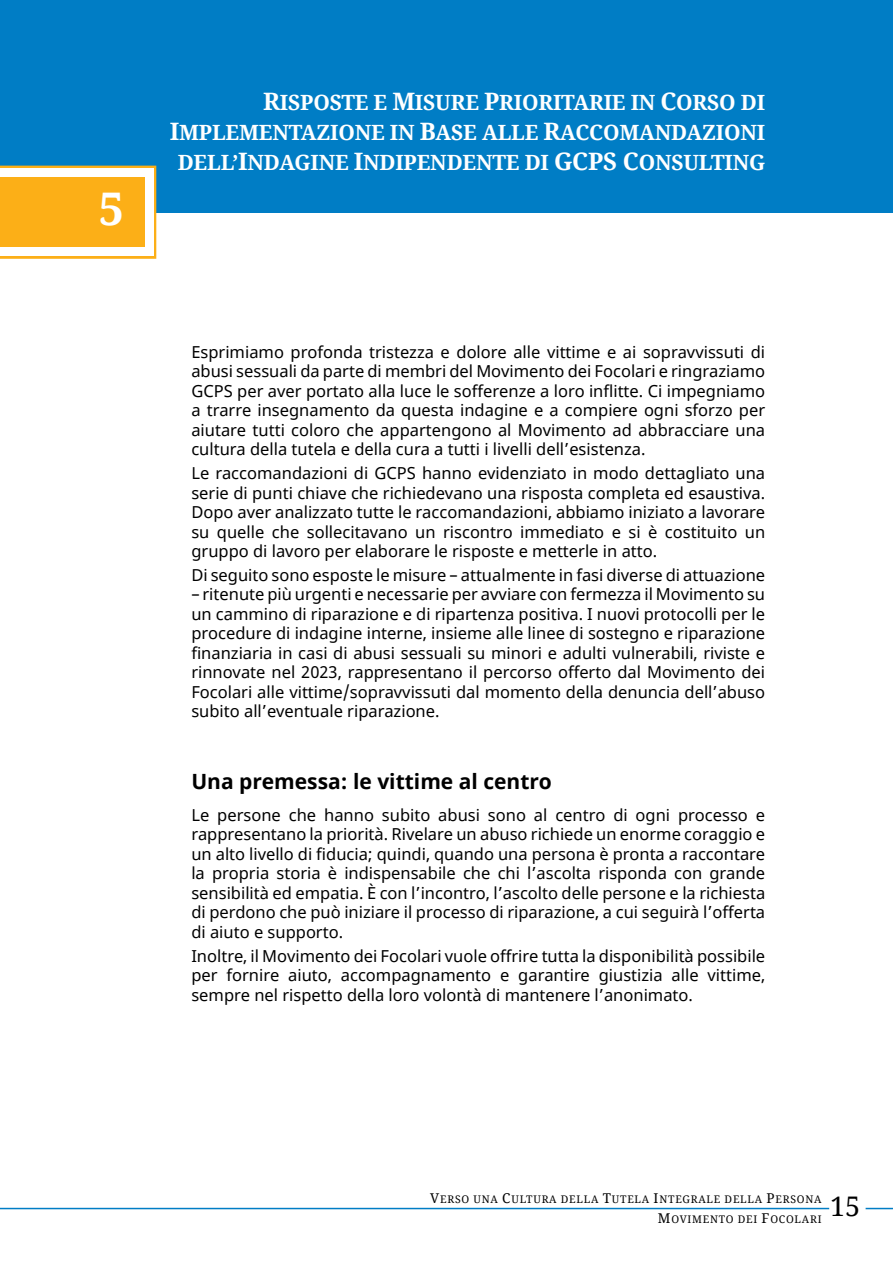
<style>
.page{position:relative;width:893px;height:1263px;background:#fff}
.page>*{position:absolute;margin:0;border:0;box-sizing:border-box;transform-origin:0 0}
.t1{font:700 45px "Noto Serif";color:#fff}
.t2{font:27px "Noto Serif";color:#000}
.t3{font:700 21px/30px "Noto Serif";letter-spacing:-.01em;color:#fff;text-align:right}
.t4{font:700 21px "Noto Sans";color:#000}
.t5{font:16.5px/19.5px "Noto Sans";color:#000;text-align:justify}
.t6{font:10.5px/19.5px "Noto Serif";letter-spacing:.07em;color:#000;text-align:right}
.s1{font-size:24px}
.s2{font-size:13.5px}
</style>
<div class="page">
<hr style="left:0;top:1208px;width:829px;height:1px;background:#007dc5">
<svg style="left:866px;top:1208px;width:27px;height:1px"></svg>
<div style="left:0;top:0;width:893px;height:212px;background:#007dc5"></div>
<div style="left:0;top:166px;width:156px;height:93px;border:6px solid #fcaf17"></div>
<div style="left:0;top:169px;width:153px;height:87px;background:#fff"></div>
<div style="left:0;top:177px;width:144px;height:70px;background:#fcaf17"></div>
<h1 class="t1" style="left:99px;top:177px;width:27px">5</h1>
<p class="t3" style="left:170px;top:87px;width:597px"><span class="s1">R</span>ISPOSTE E <span class="s1">M</span>ISURE <span class="s1">P</span>RIORITARIE IN <span class="s1">C</span>ORSO DI<br><span class="s1">I</span>MPLEMENTAZIONE IN <span class="s1">B</span>ASE ALLE <span class="s1">R</span>ACCOMANDAZIONI<br>DELL’<span class="s1">I</span>NDAGINE <span class="s1">I</span>NDIPENDENTE DI <span class="s1">GCPS C</span>ONSULTING</p>
<p class="t5" style="left:191px;top:343px;width:575px">Esprimiamo profonda tristezza e dolore alle vittime e ai sopravvissuti di abusi sessuali da parte di membri del Movimento dei Focolari e ringraziamo GCPS per aver portato alla luce le sofferenze a loro inflitte. Ci impegniamo a trarre insegnamento da questa indagine e a compiere ogni sforzo per aiutare tutti coloro che appartengono al Movimento ad abbracciare una cultura della tutela e della cura a tutti i livelli dell’esistenza.</p>
<p class="t5" style="left:191px;top:464px;width:575px;text-align:left">Le raccomandazioni di GCPS hanno evidenziato in modo dettagliato una serie di punti chiave che richiedevano una risposta completa ed esaustiva.<br>Dopo aver analizzato tutte le raccomandazioni, abbiamo iniziato a lavorare su quelle che sollecitavano un riscontro immediato e si è costituito un gruppo di lavoro per elaborare le risposte e metterle in atto.</p>
<p class="t5" style="left:191px;top:566px;width:575px">Di seguito sono esposte le misure – attualmente in fasi diverse di attuazione</p>
<p class="t5" style="left:191px;top:585px;width:575px">– ritenute più urgenti e necessarie per avviare con fermezza il Movimento su un cammino di riparazione e di ripartenza positiva. I nuovi protocolli per le procedure di indagine interne, insieme alle linee di sostegno e riparazione finanziaria in casi di abusi sessuali su minori e adulti vulnerabili, riviste e rinnovate nel 2023, rappresentano il percorso offerto dal Movimento dei Focolari alle vittime/sopravvissuti dal momento della denuncia dell’abuso subito all’eventuale riparazione.</p>
<p class="t4" style="left:191px;top:766px;width:362px">Una premessa: le vittime al centro</p>
<p class="t5" style="left:191px;top:806px;width:575px">Le persone che hanno subito abusi sono al centro di ogni processo e rappresentano la priorità. Rivelare un abuso richiede un enorme coraggio e un alto livello di fiducia; quindi, quando una persona è pronta a raccontare la propria storia è indispensabile che chi l’ascolta risponda con grande sensibilità ed empatia. È con l’incontro, l’ascolto delle persone e la richiesta di perdono che può iniziare il processo di riparazione, a cui seguirà l’offerta di aiuto e supporto.</p>
<p class="t5" style="left:191px;top:946px;width:575px">Inoltre, il Movimento dei Focolari vuole offrire tutta la disponibilità possibile per fornire aiuto, accompagnamento e garantire giustizia alle vittime, sempre nel rispetto della loro volontà di mantenere l’anonimato.</p>
<p class="t6" style="left:430px;top:1189px;width:393px"><span class="s2">V</span>ERSO UNA <span class="s2">C</span>ULTURA DELLA <span class="s2">T</span>UTELA <span class="s2">I</span>NTEGRALE DELLA <span class="s2">P</span>ERSONA<br><span class="s2">M</span>OVIMENTO DEI <span class="s2">F</span>OCOLARI</p>
<h2 class="t2" style="left:830px;top:1187px;width:32px">15</h2>
</div>
